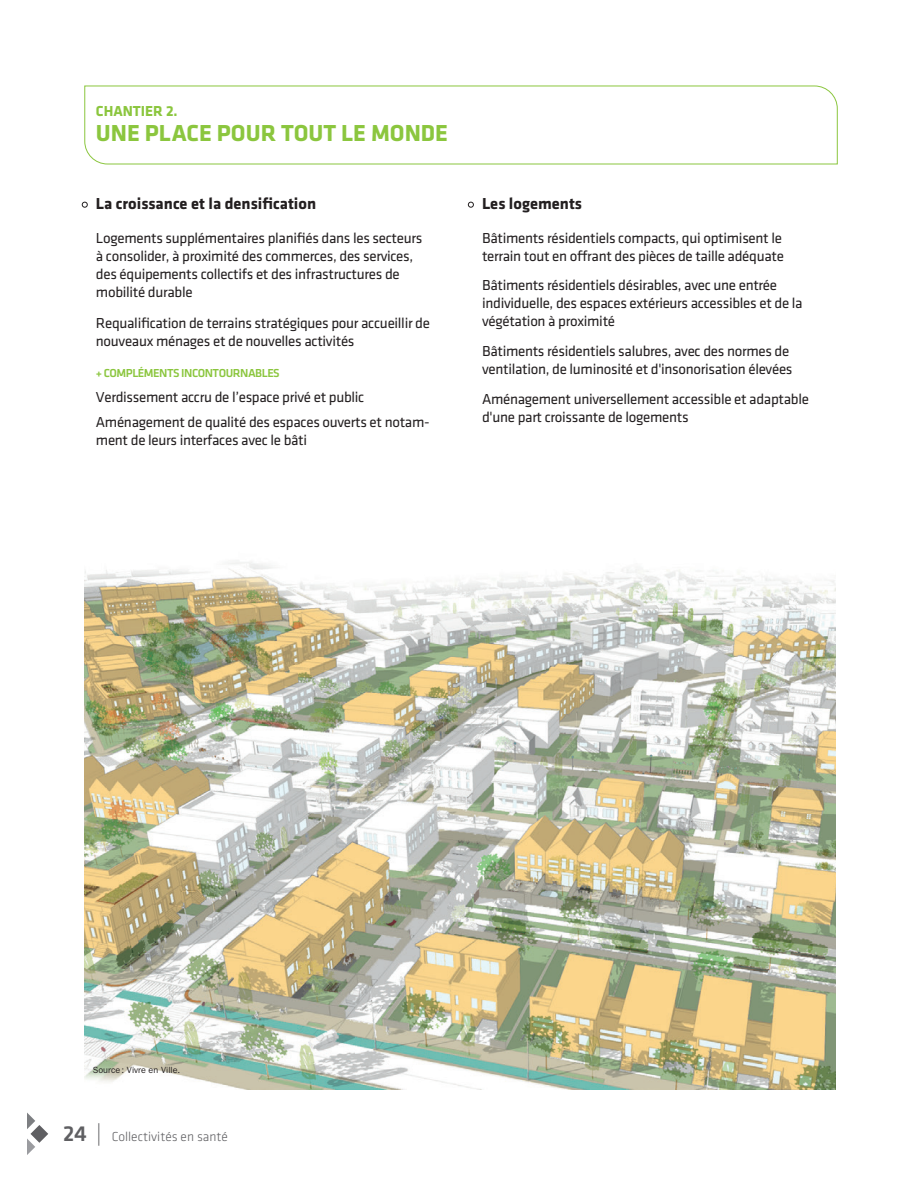
<style>
.page{position:relative;width:918px;height:1188px;background:#fff}
.page>*{position:absolute;margin:0;border:0;box-sizing:border-box;transform-origin:0 0}
.t1{font:700 24px "Klavika Basic";color:#8bc63e}
.t2{font:700 16.5px "Klavika Basic";color:#231f20}
.t3{font:15px/18px "Klavika Basic";letter-spacing:-.02em;color:#231f20}
.t4{font:700 15px "Klavika Basic";color:#8bc63e}
.t5{font:300 13.5px "Klavika Basic";color:#5f5f62}
.t6{font:500 12px "Klavika Basic";letter-spacing:-.04em;color:#8bc63e}
.t7{font:9px "Franklin Gothic LT Pro";color:#231f20}
.s1{font-weight:500;font-size:22.5px}
.s2{font-size:22.5px}
</style>
<div class="page">
<svg style="left:27px;top:1113px;width:21px;height:42px"></svg>
<img style="left:85px;top:562px;width:751px;height:527px">
<svg style="left:82px;top:202px;width:6px;height:6px"></svg>
<svg style="left:468px;top:202px;width:6px;height:6px"></svg>
<svg style="left:84px;top:85px;width:754px;height:80px"></svg>
<p class="t4" style="left:96px;top:100px;width:83px">CHANTIER 2.</p>
<h1 class="t1" style="left:96px;top:115px;width:354px">UNE PLACE POUR TOUT LE MONDE</h1>
<p class="t2" style="left:96px;top:191px;width:222px">La croissance et la densification</p>
<p class="t3" style="left:96px;top:228px;width:328px">Logements supplémentaires planifiés dans les secteurs à consolider, à proximité des commerces, des services, des équipements collectifs et des infrastructures de mobilité durable</p>
<p class="t3" style="left:96px;top:314px;width:336px">Requalification de terrains stratégiques pour accueillir de nouveaux ménages et de nouvelles activités</p>
<p class="t6" style="left:96px;top:365px;width:185px">+ COMPLÉMENTS INCONTOURNABLES</p>
<p class="t3" style="left:96px;top:383px;width:335px;line-height:25.8px">Verdissement accru de l’espace privé et public<br>Aménagement de qualité des espaces ouverts et notam-</p>
<p class="t3" style="left:96px;top:431px;width:213px">ment de leurs interfaces avec le bâti</p>
<p class="t2" style="left:482px;top:191px;width:102px">Les logements</p>
<p class="t3" style="left:482px;top:229px;width:303px">Bâtiments résidentiels compacts, qui optimisent le terrain tout en o-rant des pièces de taille adéquate</p>
<p class="t3" style="left:482px;top:276px;width:322px">Bâtiments résidentiels désirables, avec une entrée individuelle, des espaces extérieurs accessibles et de la végétation à proximité</p>
<p class="t3" style="left:482px;top:341px;width:312px">Bâtiments résidentiels salubres, avec des normes de ventilation, de luminosité et d'insonorisation élevées</p>
<p class="t3" style="left:482px;top:389px;width:328px">Aménagement universellement accessible et adaptable d'une part croissante de logements</p>
<p class="t7" style="left:93px;top:1064px;width:89px">Source: Vivre en Ville.</p>
<p class="t5" style="left:63px;top:1129px;width:166px"><span class="s1">24</span> <span class="s2">|</span> Collectivités en santé</p>
</div>
